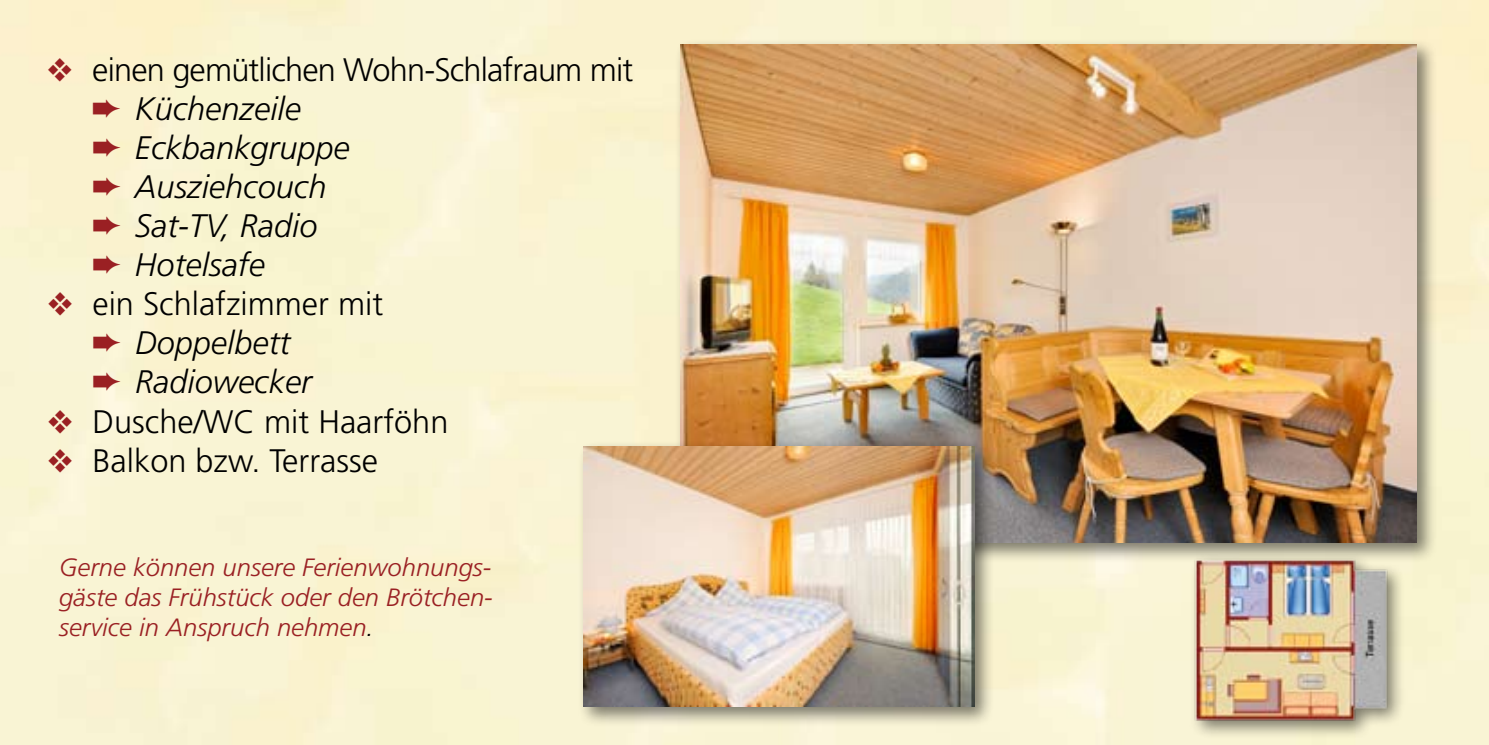
<style>
.page{position:relative;width:1489px;height:745px;background:#fff}
.page>*{position:absolute;margin:0;border:0;box-sizing:border-box;transform-origin:0 0}
.t1{font:italic 300 32.5px/39px "Frutiger";color:#000}
.t2{font:300 32.5px "Frutiger";color:#000}
.t3{font:italic 300 25px/30px "Frutiger";color:#9a2023;text-align:justify}
.s1{color:#9a2023}
.s2{font-style:normal}
.s3{color:#000}
</style>
<div class="page">
<div style="left:674px;top:38px;width:763px;height:525px;background:#000;opacity:.5"></div>
<img style="left:681px;top:44px;width:735px;height:498px">
<div style="left:1188px;top:552px;width:216px;height:187px;background:#000;opacity:.5"></div>
<img style="left:1164px;top:554px;width:245px;height:169px">
<div style="left:577px;top:439px;width:417px;height:287px;background:#000;opacity:.5"></div>
<img style="left:583px;top:446px;width:391px;height:260px">
<p class="t1" style="left:92px;top:50px;width:542px;text-indent:-45px"><span class="s1">❖</span> <span class="s2">einen gemütlichen Wohn-Schlafraum mit </span><span class="s1">➨</span> Küchenzeile<br><span class="s1">➨</span> Eckbankgruppe<br><span class="s1">➨</span> Ausziehcouch<br><span class="s1">➨</span> Sat-TV, Radio<br><span class="s1">➨</span> Hotelsafe</p>
<p class="t1" style="left:92px;top:284px;width:292px;text-indent:-45px"><span class="s1">❖</span> <span class="s2">ein Schlafzimmer mit </span><span class="s1">➨</span> Doppelbett<br><span class="s1">➨</span> Radiowecker</p>
<p class="t2" style="left:47px;top:402px;width:402px"><span class="s1">❖</span> Dusche/WC mit Haarföhn</p>
<p class="t2" style="left:47px;top:441px;width:332px"><span class="s1">❖</span> Balkon bzw. Terrasse</p>
<p class="t3" style="left:59px;top:552px;width:435px">Gerne können unsere Ferienwohnungs&shy;gäste das Frühstück oder den Brötchen&shy;service in Anspruch nehmen<span class="s3">.</span></p>
</div>
